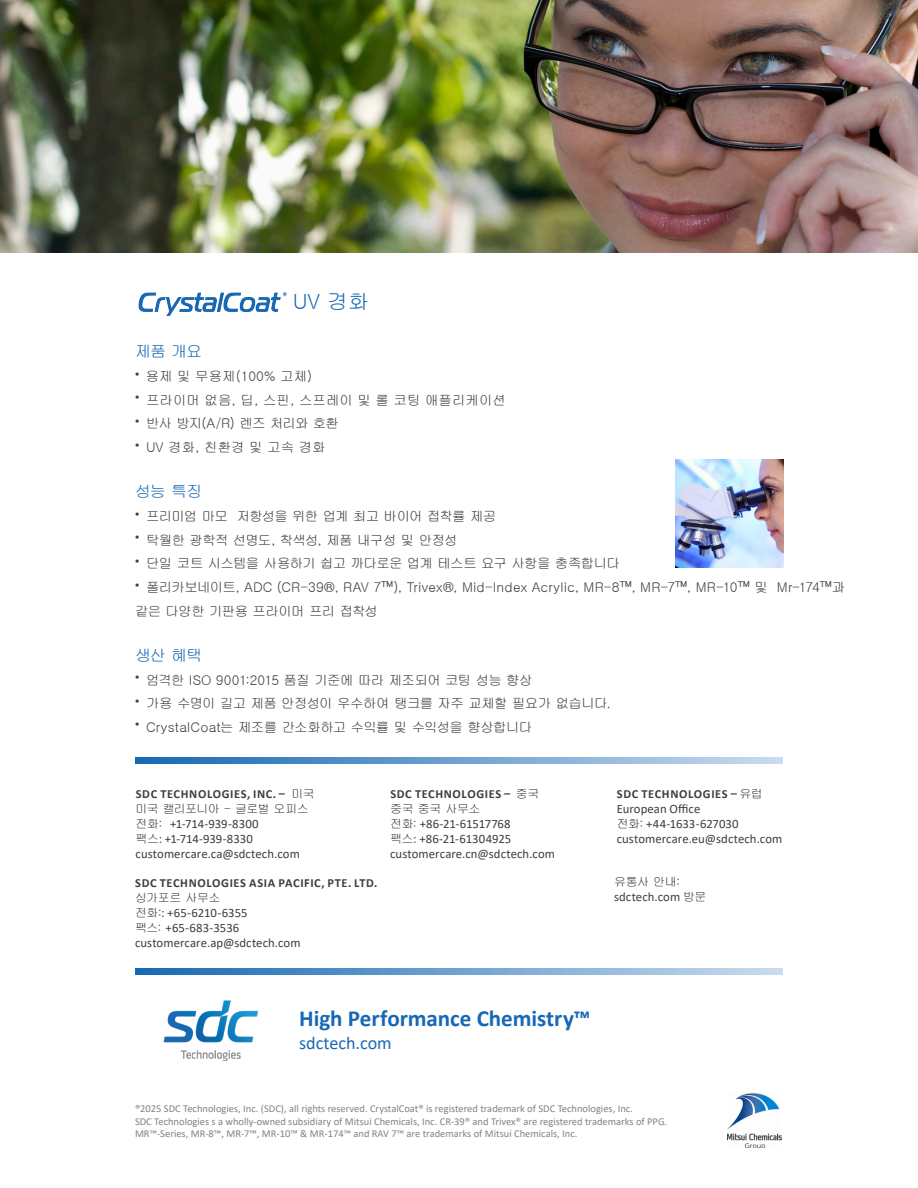
<style>
.page{position:relative;width:918px;height:1188px;background:#fff}
.page>*{position:absolute;margin:0;border:0;box-sizing:border-box;transform-origin:0 0}
.t1{font:700 23.1px "Calibri";color:#1768b4}
.t2{font:21px "Gulim";color:#1768b4}
.t3{font:18.15px "Calibri";color:#1768b4}
.t4{font:16.05px "Gulim";letter-spacing:-.065em;color:#1768b4}
.t5{font:13.5px "Gulim";letter-spacing:-.04em;color:#3e3e3f}
.t6{font:13.5px/23.7px "Gulim";color:#3e3e3f}
.t7{font:13.5px "Gulim";letter-spacing:-.065em;color:#3e3e3f}
.t8{font:13.5px "Gulim";letter-spacing:-.075em;color:#3e3e3f}
.t9{font:12.75px "Calibri";letter-spacing:.005em;color:#3e3e3f}
.t10{font:700 12.3px "Calibri";letter-spacing:.05em;color:#3e3e3f}
.t11{font:12px "Gulim";letter-spacing:-.045em;color:#3e3e3f}
.t12{font:10.5px/12.6px "Calibri";color:#808285}
.s1{font-family:"Gulim";font-weight:400;font-size:12px}
.s2{font-family:"Gulim";font-size:12px}
</style>
<div class="page">
<svg style="left:135px;top:757px;width:648px;height:7px;background:#70a2d0"></svg>
<svg style="left:135px;top:968px;width:648px;height:7px;background:#70a2d0"></svg>
<img style="left:675px;top:460px;width:108px;height:108px">
<img style="left:163px;top:1000px;width:96px;height:60px">
<img style="left:138px;top:292px;width:149px;height:24px">
<img style="left:0;top:0;width:918px;height:252px">
<img style="left:728px;top:1093px;width:54px;height:54px">
<p class="t2" style="left:293px;top:291px;width:78px">UV 경화</p>
<p class="t4" style="left:135px;top:343px;width:69px">제품 개요</p>
<p class="t6" style="left:135px;top:364px;width:179px"><sup>•</sup> 용제 및 무용제(100% 고체)</p>
<p class="t6" style="left:135px;top:388px;width:373px"><sup>•</sup> 프라이머 없음, 딥, 스핀, 스프레이 및 롤 코팅 애플리케이션</p>
<p class="t8" style="left:135px;top:417px;width:206px"><sup>•</sup> 반사 방지(A/R) 렌즈 처리와 호환</p>
<p class="t6" style="left:135px;top:435px;width:192px"><sup>•</sup> UV 경화, 친환경 및 고속 경화</p>
<p class="t4" style="left:135px;top:483px;width:69px">성능 특징</p>
<p class="t7" style="left:135px;top:509px;width:363px"><sup>•</sup> 프리미엄 마모 저항성을 위한 업계 최고 바이어 접착률 제공</p>
<p class="t5" style="left:135px;top:533px;width:324px"><sup>•</sup> 탁월한 광학적 선명도, 착색성, 제품 내구성 및 안정성</p>
<p class="t5" style="left:135px;top:557px;width:487px"><sup>•</sup> 단일 코트 시스템을 사용하기 쉽고 까다로운 업계 테스트 요구 사항을 충족합니다</p>
<p class="t6" style="left:135px;top:575px;width:712px"><sup>•</sup> 폴리카보네이트, ADC (CR-39®, RAV 7™), Trivex®, Mid-Index Acrylic, MR-8™, MR-7™, MR-10™ 및 Mr-174™과 같은 다양한 기판용 프라이머 프리 접착성</p>
<p class="t4" style="left:135px;top:647px;width:69px">생산 혜택</p>
<p class="t5" style="left:135px;top:673px;width:399px"><sup>•</sup> 엄격한 ISO 9001:2015 품질 기준에 따라 제조되어 코팅 성능 향상</p>
<p class="t5" style="left:135px;top:697px;width:477px"><sup>•</sup> 가용 수명이 길고 제품 안정성이 우수하여 탱크를 자주 교체할 필요가 없습니다.</p>
<p class="t5" style="left:135px;top:720px;width:399px"><sup>•</sup> CrystalCoat는 제조를 간소화하고 수익률 및 수익성을 향상합니다</p>
<p class="t10" style="left:136px;top:785px;width:181px">SDC TECHNOLOGIES, INC. – <span class="s1">미국</span></p>
<p class="t11" style="left:136px;top:802px;width:175px">미국 캘리포니아 - 글로벌 오피스</p>
<p class="t9" style="left:136px;top:815px;width:125px"><span class="s2">전화:</span> +1-714-939-8300</p>
<p class="t9" style="left:136px;top:830px;width:119px"><span class="s2">팩스</span>: +1-714-939-8330</p>
<p class="t9" style="left:136px;top:845px;width:166px">customercare.ca@sdctech.com</p>
<p class="t10" style="left:135px;top:875px;width:244px">SDC TECHNOLOGIES ASIA PACIFIC, PTE. LTD.</p>
<p class="t11" style="left:135px;top:892px;width:87px">싱가포르 사무소</p>
<p class="t9" style="left:135px;top:904px;width:114px"><span class="s2">전화:</span>: +65-6210-6355</p>
<p class="t9" style="left:135px;top:919px;width:106px"><span class="s2">팩스:</span> +65-683-3536</p>
<p class="t9" style="left:135px;top:934px;width:167px">customercare.ap@sdctech.com</p>
<p class="t10" style="left:390px;top:785px;width:151px">SDC TECHNOLOGIES – <span class="s1">중국</span></p>
<p class="t11" style="left:390px;top:802px;width:92px">중국 중국 사무소</p>
<p class="t9" style="left:390px;top:815px;width:122px"><span class="s2">전화:</span> +86-21-61517768</p>
<p class="t9" style="left:390px;top:830px;width:123px"><span class="s2">팩스</span>: +86-21-61304925</p>
<p class="t9" style="left:390px;top:845px;width:166px">customercare.cn@sdctech.com</p>
<p class="t1" style="left:299px;top:1002px;width:293px">High Performance Chemistry™</p>
<p class="t3" style="left:299px;top:1030px;width:94px">sdctech.com</p>
<p class="t10" style="left:617px;top:785px;width:147px">SDC TECHNOLOGIES – <span class="s1">유럽</span></p>
<p class="t9" style="left:617px;top:800px;width:85px">European Office</p>
<p class="t9" style="left:617px;top:815px;width:123px"><span class="s2">전화:</span> +44-1633-627030</p>
<p class="t9" style="left:617px;top:830px;width:167px">customercare.eu@sdctech.com</p>
<p class="t11" style="left:614px;top:875px;width:67px">유통사 안내:</p>
<p class="t9" style="left:614px;top:888px;width:94px">sdctech.com <span class="s2">방문</span></p>
<p class="t12" style="left:135px;top:1102px;width:499px">®2025 SDC Technologies, Inc. (SDC), all rights reserved. CrystalCoat® is registered trademark of SDC Technologies, Inc.</p>
<p class="t12" style="left:135px;top:1115px;width:534px">SDC Technologies s a wholly-owned subsidiary of Mitsui Chemicals, Inc. CR-39® and Trivex® are registered trademarks of PPG.<br>MR™-Series, MR-8™, MR-7™, MR-10™ &amp; MR-174™ and RAV 7™ are trademarks of Mitsui Chemicals, Inc.</p>
</div>
